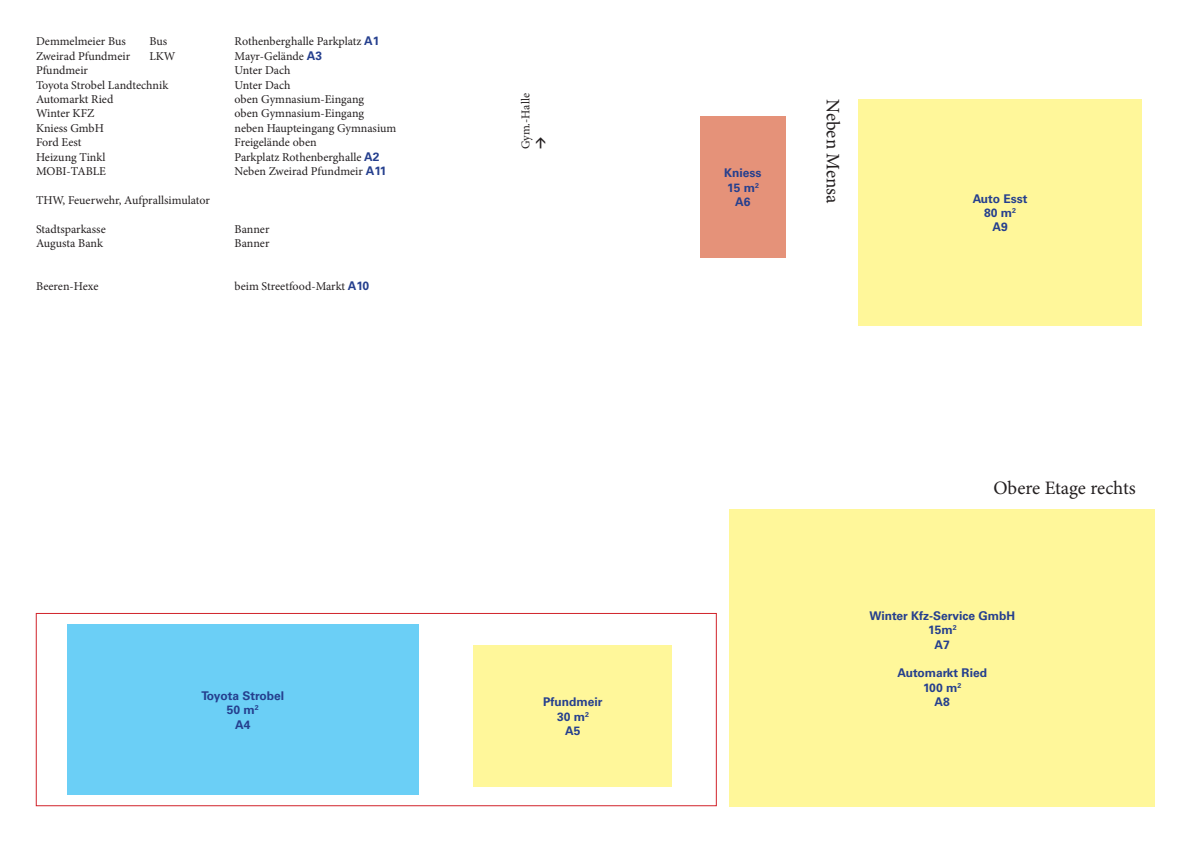
<style>
.page{position:relative;width:1191px;height:842px;background:#fff}
.page>*{position:absolute;margin:0;border:0;box-sizing:border-box;transform-origin:0 0}
.t1{font:19px "Minion Pro";letter-spacing:-.005em;color:#231f20}
.t2{font:12px "Minion Pro";color:#231f20}
.t3{font:700 12px/14.4px "Univers";color:#253f8e;text-align:center}
.t4{font:700 12px "DIN";color:#231f20}
.s1{font-family:"Univers";font-weight:700;color:#253f8e}
</style>
<div class="page">
<div style="left:36px;top:613px;width:680px;height:193px;border:1px solid #d1232a"></div>
<div style="left:474px;top:645px;width:198px;height:142px;background:#fff79a"></div>
<div style="left:700px;top:116px;width:85px;height:142px;background:#e59279"></div>
<div style="left:729px;top:509px;width:426px;height:298px;background:#fff79a"></div>
<div style="left:858px;top:99px;width:284px;height:227px;background:#fff79a"></div>
<div style="left:67px;top:624px;width:351px;height:171px;background:#6bcff6"></div>
<p class="t2" style="left:36px;top:33px;width:91px">Demmelmeier Bus</p>
<p class="t2" style="left:149px;top:33px;width:19px">Bus</p>
<p class="t2" style="left:234px;top:33px;width:147px">Rothenberghalle Parkplatz <span class="s1">A1</span></p>
<p class="t2" style="left:36px;top:48px;width:96px">Zweirad Pfundmeir</p>
<p class="t2" style="left:149px;top:48px;width:28px">LKW</p>
<p class="t2" style="left:234px;top:48px;width:89px">Mayr-Gelände <span class="s1">A3</span></p>
<p class="t2" style="left:36px;top:62px;width:54px">Pfundmeir</p>
<p class="t2" style="left:234px;top:62px;width:58px">Unter Dach</p>
<p class="t2" style="left:36px;top:77px;width:134px">Toyota Strobel Landtechnik</p>
<p class="t2" style="left:234px;top:77px;width:58px">Unter Dach</p>
<p class="t2" style="left:36px;top:91px;width:79px">Automarkt Ried</p>
<p class="t2" style="left:234px;top:91px;width:131px">oben Gymnasium-Eingang</p>
<p class="t2" style="left:36px;top:105px;width:60px">Winter KFZ</p>
<p class="t2" style="left:234px;top:105px;width:131px">oben Gymnasium-Eingang</p>
<p class="t2" style="left:36px;top:120px;width:69px">Kniess GmbH</p>
<p class="t2" style="left:234px;top:120px;width:163px">neben Haupteingang Gymnasium</p>
<p class="t2" style="left:36px;top:134px;width:47px">Ford Eest</p>
<p class="t2" style="left:234px;top:134px;width:84px">Freigelände oben</p>
<p class="t2" style="left:36px;top:149px;width:71px">Heizung Tinkl</p>
<p class="t2" style="left:234px;top:149px;width:147px">Parkplatz Rothenberghalle <span class="s1">A2</span></p>
<p class="t2" style="left:36px;top:163px;width:71px">MOBI-TABLE</p>
<p class="t2" style="left:234px;top:163px;width:153px">Neben Zweirad Pfundmeir <span class="s1">A11</span></p>
<p class="t2" style="left:36px;top:192px;width:175px">THW, Feuerwehr, Aufprallsimulator</p>
<p class="t2" style="left:36px;top:221px;width:71px">Stadtsparkasse</p>
<p class="t2" style="left:234px;top:221px;width:36px">Banner</p>
<p class="t2" style="left:36px;top:235px;width:69px">Augusta Bank</p>
<p class="t2" style="left:234px;top:235px;width:36px">Banner</p>
<p class="t2" style="left:36px;top:278px;width:64px">Beeren-Hexe</p>
<p class="t2" style="left:234px;top:278px;width:136px">beim Streetfood-Markt <span class="s1">A10</span></p>
<p class="t3" style="left:201px;top:688px;width:84px">Toyota Strobel<br>50 m<sup>2<br></sup>A4</p>
<p class="t2" style="left:518px;top:149px;width:58px;rotate:-90deg">Gym.-Halle</p>
<p class="t4" style="left:532px;top:149px;width:14px;rotate:-90deg">&gt;</p>
<p class="t3" style="left:543px;top:695px;width:61px">Pfundmeir<br>30 m<sup>2<br></sup>A5</p>
<p class="t3" style="left:724px;top:166px;width:39px">Kniess<br>15 m<sup>2<br></sup>A6</p>
<h1 class="t1" style="left:845px;top:99px;width:106px;rotate:90deg">Neben Mensa</h1>
<p class="t3" style="left:973px;top:191px;width:56px">Auto Esst<br>80 m<sup>2<br></sup>A9</p>
<h1 class="t1" style="left:993px;top:475px;width:144px">Obere Etage rechts</h1>
<p class="t3" style="left:869px;top:608px;width:147px">Winter Kfz-Service GmbH<br>15m<sup>2<br></sup>A7</p>
<p class="t3" style="left:897px;top:666px;width:91px">Automarkt Ried<br>100 m<sup>2<br></sup>A8</p>
</div>
